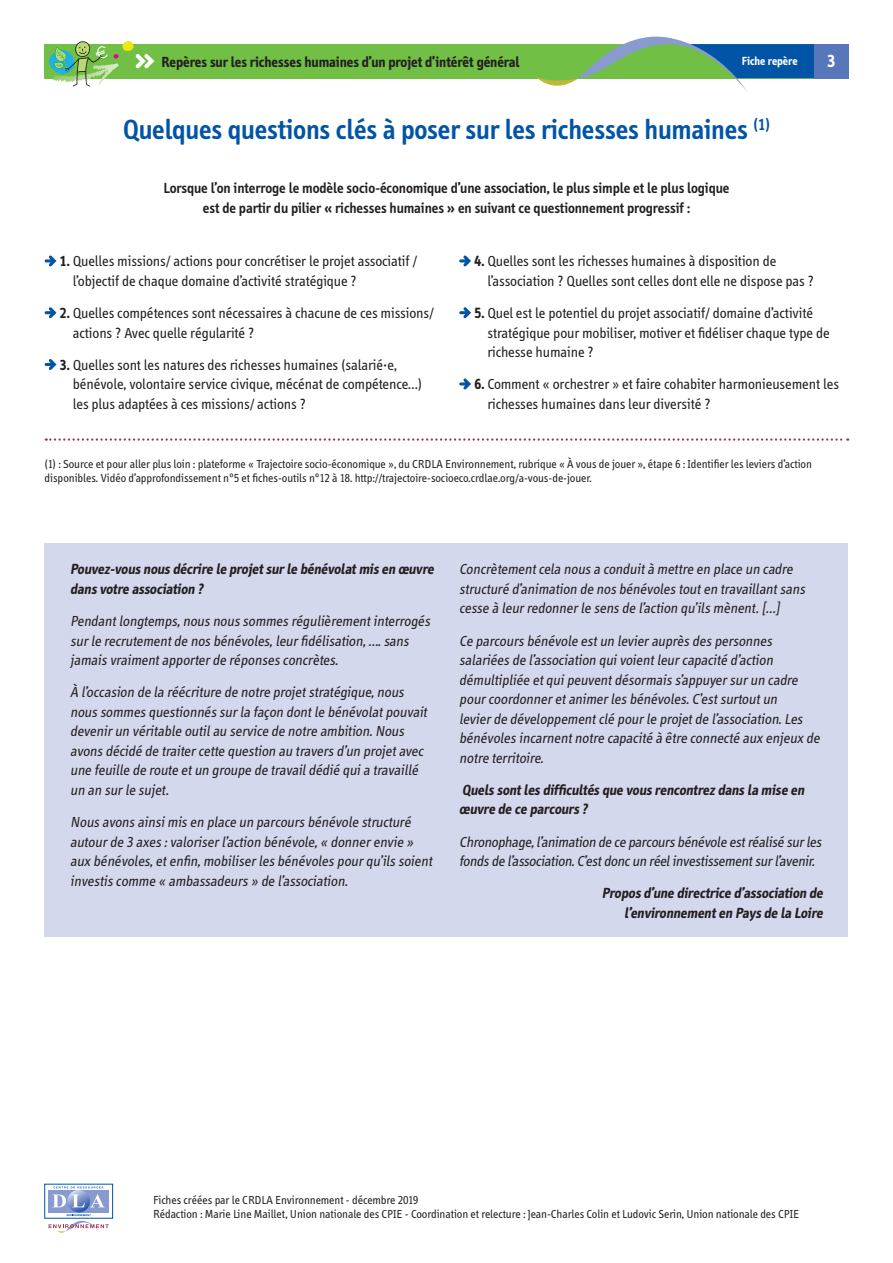
<style>
.page{position:relative;width:893px;height:1263px;background:#fff}
.page>*{position:absolute;margin:0;border:0;box-sizing:border-box;transform-origin:0 0}
.t1{font:600 28.5px "Info";color:#0154a6}
.t2{font:700 18px "Info";color:#fff}
.t3{font:italic 15px/19.5px "Info";color:#231f20}
.t4{font:15px/19.5px "Info";color:#231f20}
.t5{font:italic 700 15px/19.5px "Info";color:#231f20}
.t6{font:600 15px/19.5px "Info";color:#231f20;text-align:center}
.t7{font:700 15px "Info";color:#231f20}
.t8{font:12px/13.5px "Info";color:#231f20}
.t9{font:700 12px "Info";color:#fff}
.s1{font-weight:700}
</style>
<div class="page">
<div style="left:45px;top:44px;width:782px;height:34px;background:#71bf44"></div>
<div style="left:814px;top:44px;width:34px;height:34px;background:#5876ba"></div>
<svg style="left:534px;top:36px;width:280px;height:56px"></svg>
<svg style="left:48px;top:1187px;width:61px;height:26px"></svg>
<div style="left:49px;top:1190px;width:60px;height:22px;background:#889ace"></div>
<svg style="left:67px;top:1190px;width:23px;height:22px"></svg>
<svg style="left:52px;top:1194px;width:14px;height:13px"></svg>
<svg style="left:72px;top:1194px;width:32px;height:13px"></svg>
<svg style="left:53px;top:1186px;width:50px;height:2px"></svg>
<svg style="left:49px;top:1214px;width:60px;height:19px"></svg>
<svg style="left:48px;top:41px;width:106px;height:46px"></svg>
<div style="left:45px;top:543px;width:803px;height:394px;background:#d4d8ec"></div>
<svg style="left:46px;top:438px;width:802px;height:3px"></svg>
<svg style="left:45px;top:255px;width:12px;height:11px"></svg>
<svg style="left:45px;top:307px;width:12px;height:11px"></svg>
<svg style="left:45px;top:359px;width:12px;height:11px"></svg>
<svg style="left:459px;top:255px;width:12px;height:11px"></svg>
<svg style="left:459px;top:307px;width:12px;height:11px"></svg>
<svg style="left:459px;top:378px;width:12px;height:11px"></svg>
<p class="t7" style="left:162px;top:53px;width:360px">Repères sur les richesses humaines d’un projet d’intérêt général</p>
<p class="t9" style="left:742px;top:54px;width:57px">Fiche repère</p>
<p class="t2" style="left:827px;top:51px;width:10px">3</p>
<p class="t1" style="left:123px;top:114px;width:648px">Quelques questions clés à poser sur les richesses humaines <sup>(1)</sup></p>
<p class="t6" style="left:164px;top:178px;width:567px">Lorsque l’on interroge le modèle socio-économique d’une association, le plus simple et le plus logique est de partir du pilier « richesses humaines » en suivant ce questionnement progressif :</p>
<p class="t4" style="left:73px;top:252px;width:346px;text-indent:-13px"><span class="s1">1.</span> Quelles missions/ actions pour concrétiser le projet associatif / l’objectif de chaque domaine d’activité stratégique ?</p>
<p class="t4" style="left:73px;top:304px;width:362px;text-indent:-13px"><span class="s1">2.</span> Quelles compétences sont nécessaires à chacune de ces missions/ actions ? Avec quelle régularité ?</p>
<p class="t4" style="left:73px;top:355px;width:351px;text-indent:-13px"><span class="s1">3.</span> Quelles sont les natures des richesses humaines (salarié·e, bénévole, volontaire service civique, mécénat de compétence…) les plus adaptées à ces missions/ actions ?</p>
<p class="t4" style="left:487px;top:252px;width:328px;text-indent:-13px"><span class="s1">4.</span> Quelles sont les richesses humaines à disposition de l’association ? Quelles sont celles dont elle ne dispose pas ?</p>
<p class="t4" style="left:487px;top:304px;width:344px;text-indent:-13px"><span class="s1">5.</span> Quel est le potentiel du projet associatif/ domaine d’activité stratégique pour mobiliser, motiver et fidéliser chaque type de richesse humaine ?</p>
<p class="t4" style="left:487px;top:375px;width:353px;text-indent:-13px"><span class="s1">6.</span> Comment « orchestrer » et faire cohabiter harmonieusement les richesses humaines dans leur diversité ?</p>
<p class="t8" style="left:45px;top:457px;width:769px">(1) : Source et pour aller plus loin : plateforme « Trajectoire socio-économique », du CRDLA Environnement, rubrique « À vous de jouer », étape 6 : Identifier les leviers d’action disponibles. Vidéo d’approfondissement n°5 et fiches-outils n°12 à 18. http://trajectoire-socioeco.crdlae.org/a-vous-de-jouer.</p>
<p class="t5" style="left:70px;top:560px;width:368px">Pouvez-vous nous décrire le projetsur le bénévolatmis en œuvre dans votre association ?</p>
<p class="t3" style="left:70px;top:612px;width:364px">Pendantlongtemps,nous nous sommes régulièrementinterrogés surle recrutementde nos bénévoles,leurfidélisation,….sans jamais vraimentapporterde réponses concrètes.</p>
<p class="t3" style="left:70px;top:683px;width:361px">À l’occasion de la réécriture de notre projetstratégique,nous nous sommes questionnés surla façon dontle bénévolatpouvait devenirun véritable outilau service de notre ambition.Nous avons décidé de traitercette question au travers d’un projetavec une feuille de route etun groupe de travaildédié quia travaillé un an surle sujet.</p>
<p class="t3" style="left:70px;top:813px;width:366px">Nous avons ainsimis en place un parcours bénévole structuré autourde 3 axes :valoriserl’action bénévole,« donnerenvie » aux bénévoles,etenfin,mobiliserles bénévoles pourqu’ils soient investis comme « ambassadeurs » de l’association.</p>
<p class="t3" style="left:459px;top:560px;width:350px">Concrètementcela nous a conduità mettre en place un cadre structuré d’animation de nos bénévoles touten travaillantsans cesse à leurredonnerle sens de l’action qu’ils mènent.[…]</p>
<p class="t3" style="left:459px;top:631px;width:365px">Ce parcours bénévole estun levierauprès des personnes salariées de l’association quivoientleurcapacité d’action démultipliée etquipeuventdésormais s’appuyersurun cadre pourcoordonneretanimerles bénévoles.C’estsurtoutun levierde développementclé pourle projetde l’association.Les bénévoles incarnentnotre capacité à être connecté aux enjeux de notre territoire.</p>
<p class="t5" style="left:459px;top:780px;width:349px">Quels sontles difficultés que vous rencontrez dans la mise en œuvre de ce parcours ?</p>
<p class="t3" style="left:459px;top:832px;width:366px">Chronophage,l’animation de ce parcours bénévole estréalisé surles fonds de l’association.C’estdoncun réelinvestissementsurl’avenir.</p>
<p class="t5" style="left:602px;top:884px;width:225px;text-align:right">Propos d’une directrice d’association de l’environnementen Pays de la Loire</p>
<p class="t8" style="left:153px;top:1193px;width:266px">Fiches créées par le CRDLA Environnement - décembre 2019</p>
<p class="t8" style="left:153px;top:1207px;width:647px">Rédaction : Marie Line Maillet, Union nationale des CPIE - Coordination et relecture : Jean-Charles Colin et Ludovic Serin, Union nationale des CPIE</p>
</div>
